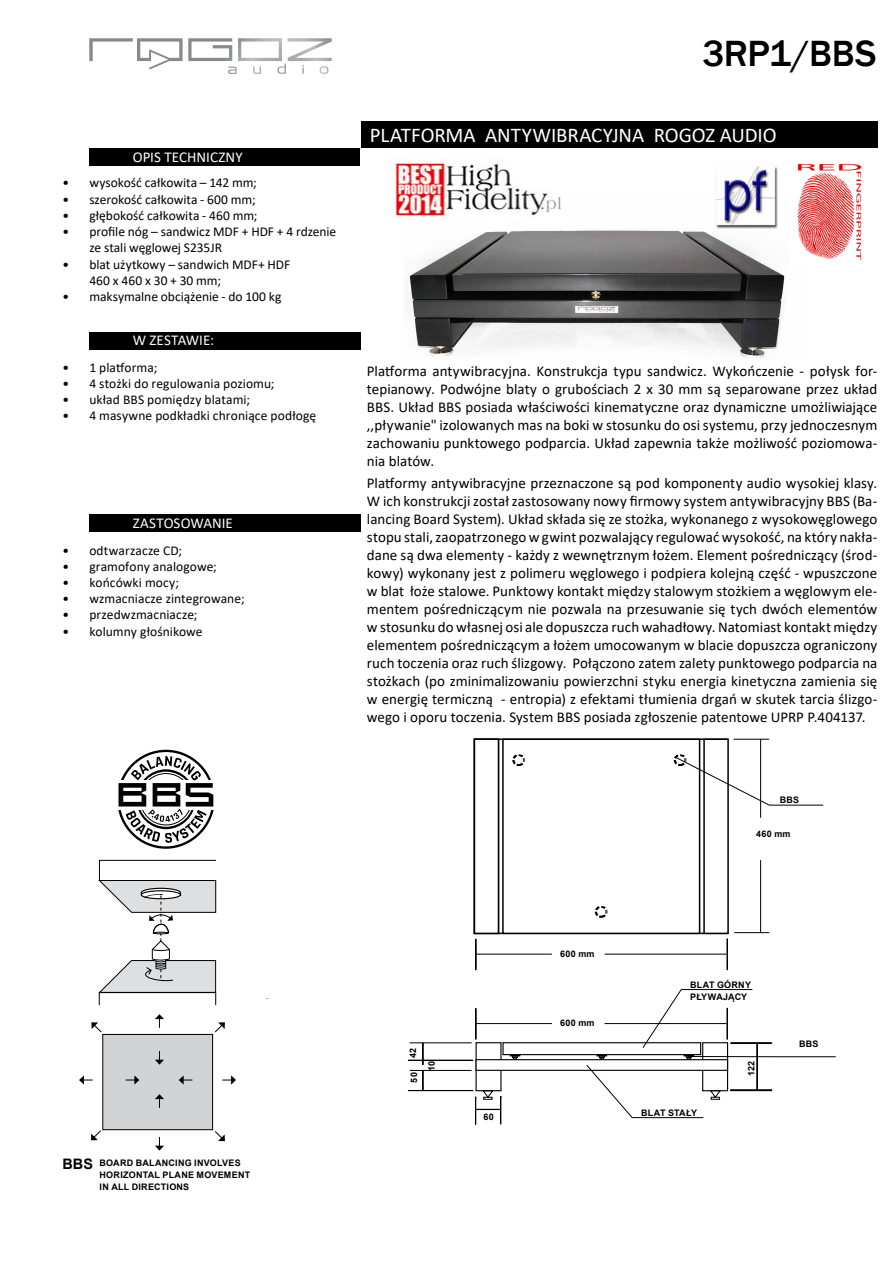
<style>
.page{position:relative;width:893px;height:1263px;background:#fff}
.page>*{position:absolute;margin:0;border:0;box-sizing:border-box;transform-origin:0 0}
.t1{font:500 37.5px "Franklin Gothic";letter-spacing:-.01em;color:#000}
.t2{font:21px "Calibri";letter-spacing:-.005em;color:#fff}
.t3{font:15px/18px "Calibri";color:#000;text-align:justify}
.t4{font:15px "Calibri";letter-spacing:.005em;color:#fff}
.t5{font:700 14.4px "Arial";color:#000}
.t6{font:13.5px/16.2px "Calibri";letter-spacing:.005em;color:#000}
.t7{font:700 9px/12px "Arial";letter-spacing:.03em;color:#000}
</style>
<div class="page">
<div style="left:361px;top:122px;width:516px;height:26px;background:#000"></div>
<svg style="left:89px;top:38px;width:243px;height:36px"></svg>
<div style="left:89px;top:148px;width:272px;height:17px;background:#000"></div>
<div style="left:89px;top:333px;width:272px;height:17px;background:#000"></div>
<div style="left:89px;top:515px;width:272px;height:17px;background:#000"></div>
<svg style="left:98px;top:859px;width:119px;height:146px"></svg>
<div style="left:103px;top:1034px;width:110px;height:96px;background:#d1d3d4"></div>
<div style="left:102px;top:1034px;width:111px;height:96px;border:1px solid #000"></div>
<svg style="left:222px;top:1075px;width:14px;height:9px"></svg>
<svg style="left:126px;top:1075px;width:13px;height:9px"></svg>
<svg style="left:79px;top:1075px;width:14px;height:9px"></svg>
<svg style="left:179px;top:1075px;width:13px;height:9px"></svg>
<svg style="left:155px;top:1014px;width:9px;height:14px"></svg>
<svg style="left:155px;top:1094px;width:9px;height:14px"></svg>
<svg style="left:155px;top:1137px;width:9px;height:13px"></svg>
<svg style="left:155px;top:1051px;width:9px;height:14px"></svg>
<svg style="left:215px;top:1131px;width:10px;height:10px"></svg>
<svg style="left:91px;top:1022px;width:11px;height:10px"></svg>
<svg style="left:215px;top:1022px;width:10px;height:10px"></svg>
<svg style="left:91px;top:1130px;width:10px;height:10px"></svg>
<svg style="left:118px;top:783px;width:96px;height:24px"></svg>
<svg style="left:119px;top:756px;width:94px;height:87px"></svg>
<div style="left:502px;top:738px;width:198px;height:196px;border:2px solid #000"></div>
<div style="left:703px;top:738px;width:26px;height:196px;border:2px solid #000"></div>
<hr style="left:760px;top:860px;width:1px;height:73px;background:#000">
<hr style="left:760px;top:739px;width:1px;height:79px;background:#000">
<hr style="left:734px;top:932px;width:35px;height:1px;background:#000">
<hr style="left:733px;top:739px;width:36px;height:1px;background:#000">
<svg style="left:595px;top:906px;width:13px;height:12px"></svg>
<svg style="left:512px;top:754px;width:13px;height:12px"></svg>
<hr style="left:605px;top:954px;width:121px;height:1px;background:#000">
<hr style="left:476px;top:954px;width:76px;height:1px;background:#000">
<div style="left:727px;top:939px;width:1px;height:31px;border:1px solid #000"></div>
<div style="left:474px;top:738px;width:25px;height:196px;border:2px solid #000"></div>
<hr style="left:605px;top:1023px;width:121px;height:1px;background:#000">
<hr style="left:476px;top:1023px;width:76px;height:1px;background:#000">
<div style="left:476px;top:1042px;width:25px;height:49px;border:1px solid #000"></div>
<div style="left:702px;top:1042px;width:26px;height:49px;border:1px solid #000"></div>
<div style="left:476px;top:1059px;width:252px;height:12px;border:1px solid #000"></div>
<div style="left:502px;top:1042px;width:199px;height:13px;border:1px solid #000"></div>
<div style="left:757px;top:1044px;width:1px;height:46px;border:1px solid #000"></div>
<hr style="left:410px;top:1042px;width:62px;height:1px;background:#000">
<svg style="left:510px;top:1055px;width:10px;height:4px"></svg>
<svg style="left:642px;top:989px;width:111px;height:59px"></svg>
<svg style="left:408px;top:1043px;width:93px;height:82px"></svg>
<svg style="left:586px;top:1055px;width:250px;height:63px"></svg>
<div style="left:730px;top:1043px;width:42px;height:1px;border:1px solid #000"></div>
<svg style="left:674px;top:754px;width:150px;height:52px"></svg>
<img style="left:408px;top:230px;width:377px;height:128px">
<img style="left:394px;top:157px;width:168px;height:64px">
<img style="left:710px;top:166px;width:71px;height:65px">
<img style="left:797px;top:163px;width:65px;height:98px">
<p class="t4" style="left:133px;top:146px;width:111px">OPIS TECHNICZNY</p>
<p class="t6" style="left:62px;top:175px;width:196px">• wysokość całkowita – 142 mm;</p>
<p class="t6" style="left:62px;top:191px;width:195px">• szerokość całkowita - 600 mm;</p>
<p class="t6" style="left:62px;top:207px;width:197px">• głębokość całkowita - 460 mm;</p>
<p class="t6" style="left:89px;top:223px;width:248px;text-indent:-27px">• profile nóg – sandwicz MDF + HDF + 4 rdzenie ze stali węglowej S235JR</p>
<p class="t6" style="left:89px;top:256px;width:202px;text-indent:-27px">• blat użytkowy – sandwich MDF+ HDF<br>460 x 460 x 30 + 30 mm;</p>
<p class="t6" style="left:62px;top:288px;width:221px">• maksymalne obciążenie - do 100 kg</p>
<p class="t4" style="left:133px;top:330px;width:83px">W ZESTAWIE:</p>
<p class="t6" style="left:62px;top:359px;width:96px">• 1 platforma;</p>
<p class="t6" style="left:62px;top:375px;width:214px">• 4 stożki do regulowania poziomu;</p>
<p class="t6" style="left:62px;top:391px;width:189px">• układ BBS pomiędzy blatami;</p>
<p class="t6" style="left:62px;top:407px;width:255px">• 4 masywne podkładki chroniące podłogę</p>
<p class="t4" style="left:133px;top:512px;width:102px">ZASTOSOWANIE</p>
<p class="t6" style="left:62px;top:542px;width:121px">• odtwarzacze CD;</p>
<p class="t6" style="left:62px;top:558px;width:156px">• gramofony analogowe;</p>
<p class="t6" style="left:62px;top:574px;width:118px">• końcówki mocy;</p>
<p class="t6" style="left:62px;top:590px;width:184px">• wzmacniacze zintegrowane;</p>
<p class="t6" style="left:62px;top:606px;width:137px">• przedwzmacniacze;</p>
<p class="t6" style="left:62px;top:623px;width:142px">• kolumny głośnikowe</p>
<h1 class="t1" style="left:702px;top:30px;width:176px">3RP1/BBS</h1>
<h2 class="t2" style="left:370px;top:120px;width:408px">PLATFORMA ANTYWIBRACYJNA ROGOZ AUDIO</h2>
<p class="t3" style="left:367px;top:361px;width:512px">Platforma antywibracyjna. Konstrukcja typu sandwicz. Wykończenie - połysk for&shy;tepianowy. Podwójne blaty o grubościach 2 x 30 mm są separowane przez układ BBS. Układ BBS posiada właściwości kinematyczne oraz dynamiczne umożliwiające ,,pływanie" izolowanych mas na boki w stosunku do osi systemu, przy jednoczesnym zachowaniu punktowego podparcia. Układ zapewnia także możliwość poziomowa&shy;nia blatów.</p>
<p class="t3" style="left:367px;top:474px;width:512px">Platformy antywibracyjne przeznaczone są pod komponenty audio wysokiej klasy.<br>W ich konstrukcji został zastosowany nowy firmowy system antywibracyjny BBS (Ba&shy;lancing Board System). Układ składa się ze stożka, wykonanego z wysokowęglowego stopu stali, zaopatrzonego w gwint pozwalający regulować wysokość, na który nakła&shy;dane są dwa elementy - każdy z wewnętrznym łożem. Element pośredniczący (środ&shy;kowy) wykonany jest z polimeru węglowego i podpiera kolejną część - wpuszczone w blat łoże stalowe. Punktowy kontakt między stalowym stożkiem a węglowym ele&shy;mentem pośredniczącym nie pozwala na przesuwanie się tych dwóch elementów w stosunku do własnej osi ale dopuszcza ruch wahadłowy. Natomiast kontakt między elementem pośredniczącym a łożem umocowanym w blacie dopuszcza ograniczony ruch toczenia oraz ruch ślizgowy. Połączono zatem zalety punktowego podparcia na stożkach (po zminimalizowaniu powierzchni styku energia kinetyczna zamienia się w energię termiczną - entropia) z efektami tłumienia drgań w skutek tarcia ślizgo&shy;wego i oporu toczenia. System BBS posiada zgłoszenie patentowe UPRP P.404137.</p>
<p class="t7" style="left:780px;top:794px;width:21px">BBS</p>
<p class="t7" style="left:756px;top:828px;width:36px">460 mm</p>
<p class="t5" style="left:62px;top:1154px;width:32px">BBS</p>
<p class="t7" style="left:100px;top:1157px;width:152px">BOARD BALANCING INVOLVES<br>HORIZONTAL PLANE MOVEMENT<br>IN ALL DIRECTIONS</p>
<p class="t7" style="left:407px;top:1058px;width:12px;rotate:-90deg">42</p>
<p class="t7" style="left:408px;top:1082px;width:12px;rotate:-90deg">50</p>
<p class="t7" style="left:426px;top:1071px;width:11px;rotate:-90deg">10</p>
<p class="t7" style="left:484px;top:1111px;width:12px">60</p>
<p class="t7" style="left:560px;top:948px;width:36px">600 mm</p>
<p class="t7" style="left:560px;top:1017px;width:36px">600 mm</p>
<p class="t7" style="left:690px;top:978px;width:62px">BLAT GÓRNY<br>PŁYWAJĄCY</p>
<p class="t7" style="left:641px;top:1107px;width:57px">BLAT STAŁY</p>
<p class="t7" style="left:745px;top:1076px;width:17px;rotate:-90deg">122</p>
<p class="t7" style="left:799px;top:1038px;width:21px">BBS</p>
</div>
